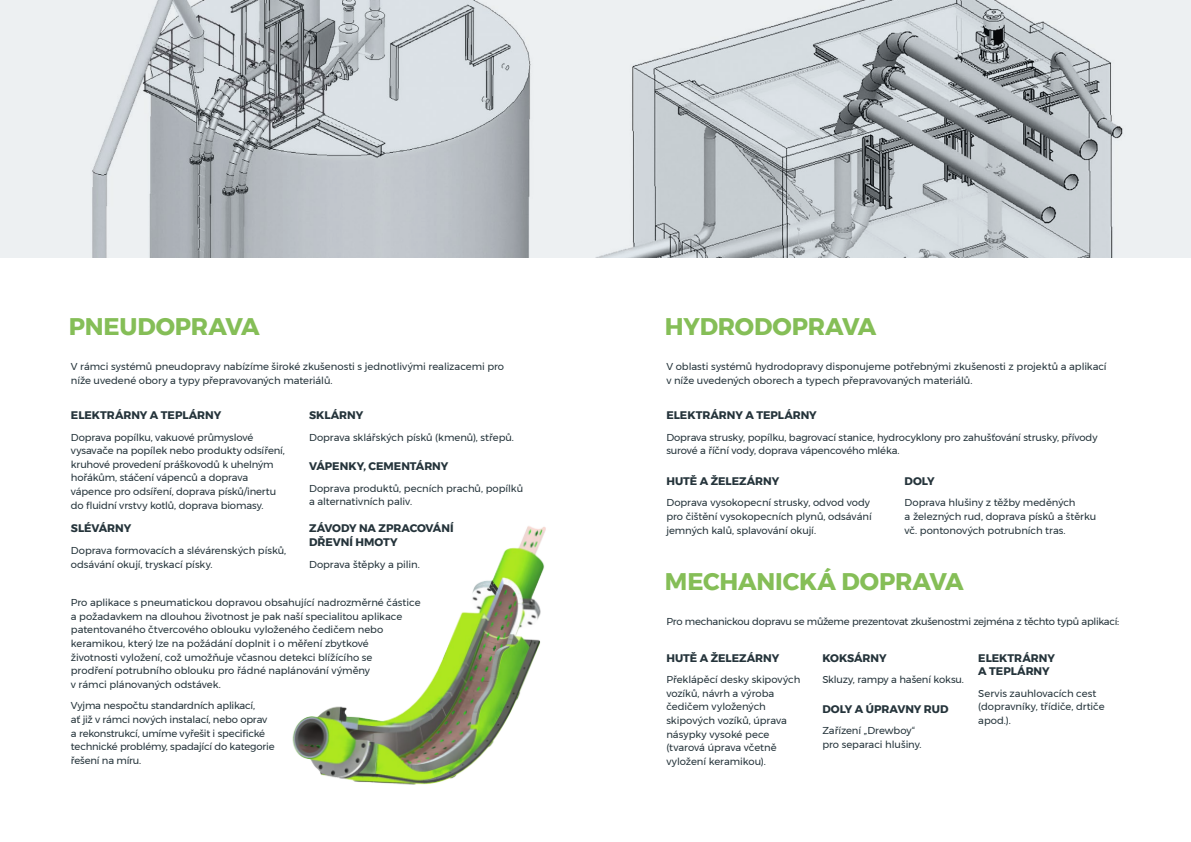
<style>
.page{position:relative;width:1191px;height:842px;background:#fff}
.page>*{position:absolute;margin:0;border:0;box-sizing:border-box;transform-origin:0 0}
.t1{font:700 24px "Montserrat";letter-spacing:-.01em;color:#85be57}
.t2{font:700 11px/13.6px "Montserrat";letter-spacing:-.005em;color:#25343b}
.t3{font:10px/13.6px "Montserrat";letter-spacing:-.01em;color:#25343b}
</style>
<div class="page">
<div style="left:0;top:0;width:1191px;height:257px;background:#edf0f2"></div>
<img style="left:92px;top:0;width:1031px;height:257px">
<img style="left:292px;top:526px;width:254px;height:259px">
<h1 class="t1" style="left:69px;top:307px;width:192px">PNEUDOPRAVA</h1>
<p class="t3" style="left:71px;top:360px;width:435px">V rámci systémů pneudopravy nabízíme široké zkušenosti s jednotlivými realizacemi pro níže uvedené obory a typy přepravovaných materiálů.</p>
<p class="t2" style="left:71px;top:408px;width:152px">ELEKTRÁRNY A TEPLÁRNY</p>
<p class="t3" style="left:71px;top:430px;width:215px">Doprava popílku, vakuové průmyslové vysavače na popílek nebo produkty odsíření, kruhové provedení práškovodů k uhelným hořákům, stáčení vápenců a doprava vápence pro odsíření, doprava písků/inertu do fluidní vrstvy kotlů, doprava biomasy.</p>
<p class="t2" style="left:71px;top:522px;width:62px">SLÉVÁRNY</p>
<p class="t3" style="left:71px;top:543px;width:217px">Doprava formovacích a slévárenských písků, odsávání okují, tryskací písky.</p>
<p class="t2" style="left:309px;top:408px;width:56px">SKLÁRNY</p>
<p class="t3" style="left:309px;top:430px;width:206px">Doprava sklářských písků (kmenů), střepů.</p>
<p class="t2" style="left:309px;top:459px;width:141px">VÁPENKY, CEMENTÁRNY</p>
<p class="t3" style="left:309px;top:481px;width:216px">Doprava produktů, pecních prachů, popílků a alternativních paliv.</p>
<p class="t2" style="left:309px;top:522px;width:146px">ZÁVODY NA ZPRACOVÁNÍ<br>DŘEVNÍ HMOTY</p>
<p class="t3" style="left:309px;top:557px;width:112px">Doprava štěpky a pilin.</p>
<p class="t3" style="left:71px;top:596px;width:351px">Pro aplikace s pneumatickou dopravou obsahující nadrozměrné částice a požadavkem na dlouhou životnost je pak naší specialitou aplikace patentovaného čtvercového oblouku vyloženého čedičem nebo keramikou, který lze na požádání doplnit i o měření zbytkové<br>životnosti vyložení, což umožňuje včasnou detekci blížícího se<br>prodření potrubního oblouku pro řádné naplánování výměny<br>v rámci plánovaných odstávek.</p>
<p class="t3" style="left:71px;top:699px;width:205px">Vyjma nespočtu standardních aplikací,<br>ať již v rámci nových instalací, nebo oprav a rekonstrukcí, umíme vyřešit i specifické technické problémy, spadající do kategorie řešení na míru.</p>
<h1 class="t1" style="left:665px;top:307px;width:213px">HYDRODOPRAVA</h1>
<p class="t3" style="left:666px;top:360px;width:442px">V oblasti systémů hydrodopravy disponujeme potřebnými zkušenosti z projektů a aplikací v níže uvedených oborech a typech přepravovaných materiálů.</p>
<p class="t2" style="left:666px;top:408px;width:152px">ELEKTRÁRNY A TEPLÁRNY</p>
<p class="t3" style="left:666px;top:430px;width:432px">Doprava strusky, popílku, bagrovací stanice, hydrocyklony pro zahušťování strusky, přívody surové a říční vody, doprava vápencového mléka.</p>
<p class="t2" style="left:666px;top:474px;width:114px">HUTĚ A ŽELEZÁRNY</p>
<p class="t3" style="left:666px;top:496px;width:207px">Doprava vysokopecní strusky, odvod vody pro čištění vysokopecních plynů, odsávání jemných kalů, splavování okují.</p>
<p class="t2" style="left:904px;top:474px;width:32px">DOLY</p>
<p class="t3" style="left:904px;top:496px;width:193px">Doprava hlušiny z těžby meděných<br>a železných rud, doprava písků a štěrku vč. pontonových potrubních tras.</p>
<h1 class="t1" style="left:665px;top:562px;width:300px">MECHANICKÁ DOPRAVA</h1>
<p class="t3" style="left:666px;top:615px;width:454px">Pro mechanickou dopravu se můžeme prezentovat zkušenostmi zejména z těchto typů aplikací:</p>
<p class="t2" style="left:822px;top:651px;width:66px">KOKSÁRNY</p>
<p class="t3" style="left:822px;top:673px;width:143px">Skluzy, rampy a hašení koksu.</p>
<p class="t2" style="left:666px;top:651px;width:114px">HUTĚ A ŽELEZÁRNY</p>
<p class="t3" style="left:666px;top:673px;width:135px">Překlápěcí desky skipových vozíků, návrh a výroba čedičem vyložených skipových vozíků, úprava násypky vysoké pece (tvarová úprava včetně vyložení keramikou).</p>
<p class="t2" style="left:978px;top:651px;width:78px">ELEKTRÁRNY<br>A TEPLÁRNY</p>
<p class="t3" style="left:978px;top:686px;width:128px">Servis zauhlovacích cest (dopravníky, třídiče, drtiče apod.).</p>
<p class="t2" style="left:822px;top:702px;width:128px">DOLY A ÚPRAVNY RUD</p>
<p class="t3" style="left:822px;top:724px;width:101px">Zařízení „Drewboy“ pro separaci hlušiny.</p>
</div>
